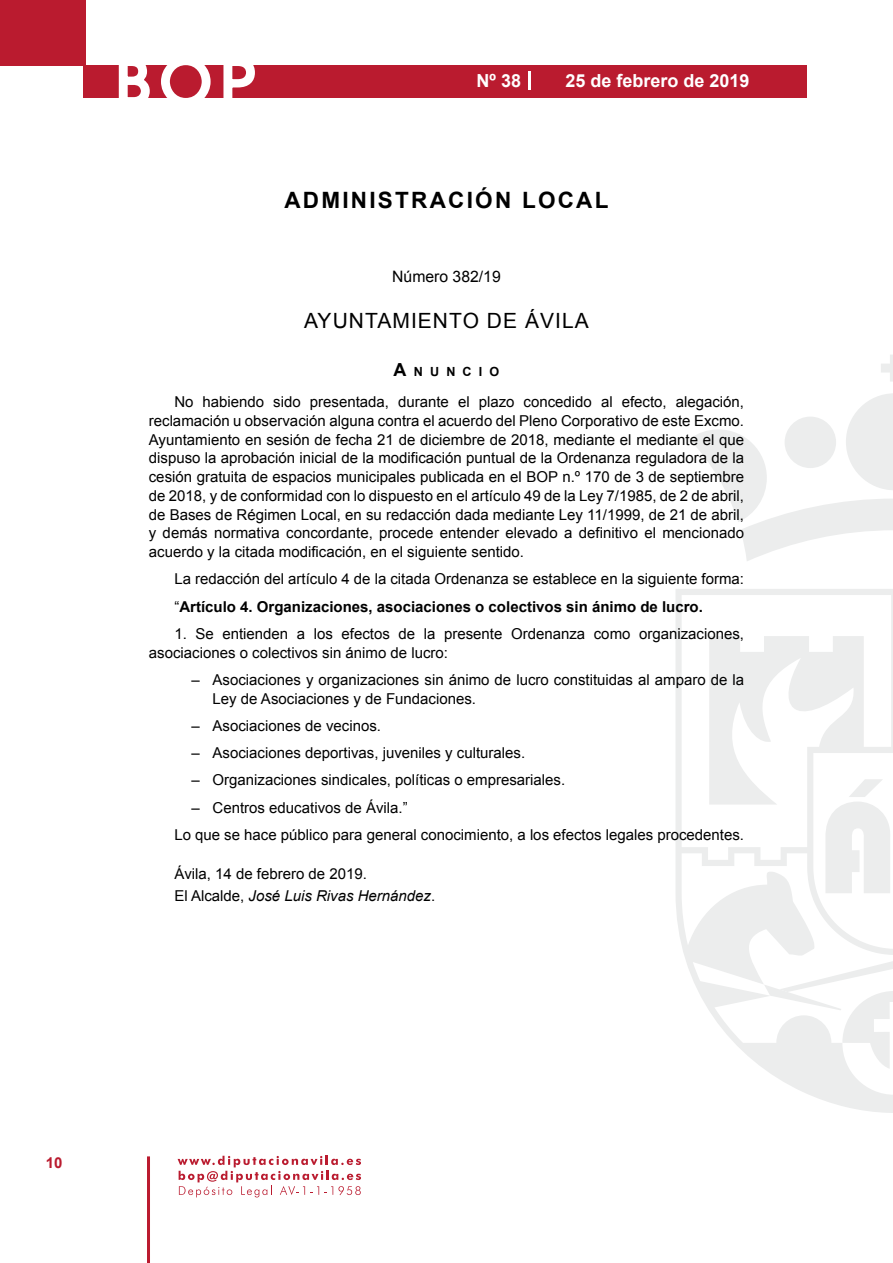
<style>
.page{position:relative;width:893px;height:1263px;background:#fff}
.page>*{position:absolute;margin:0;border:0;box-sizing:border-box;transform-origin:0 0}
.t1{font:500 61.5px "Avant Garde";color:#fff}
.t2{font:700 22.5px "Arial";letter-spacing:.1em;color:#000}
.t3{font:21px "Arial";letter-spacing:.05em;color:#000}
.t4{font:700 18px "Arial";color:#fff}
.t5{font:15.75px "Arial";color:#000}
.t6{font:15px/18.8px "Arial";color:#000}
.t7{font:700 15px "Arial";color:#ba1b2f}
.t8{font:700 12.6px "Arial";letter-spacing:.57em;color:#000}
.s1{font-size:18px}
.s2{font-weight:700}
.s3{font-style:italic}
</style>
<div class="page">
<svg style="left:178px;top:1156px;width:183px;height:41px"></svg>
<hr style="left:147px;top:1156px;width:3px;height:107px;background:#ba1b2f">
<div style="left:0;top:0;width:85px;height:66px;background:#ba1b2f"></div>
<div style="left:84px;top:65px;width:723px;height:33px;background:#ba1b2f"></div>
<svg style="left:118px;top:65px;width:32px;height:33px"></svg>
<svg style="left:161px;top:65px;width:50px;height:33px"></svg>
<svg style="left:223px;top:65px;width:32px;height:33px"></svg>
<svg style="left:529px;top:71px;width:2px;height:19px"></svg>
<svg style="left:881px;top:355px;width:12px;height:27px"></svg>
<svg style="left:690px;top:393px;width:203px;height:168px"></svg>
<svg style="left:676px;top:589px;width:217px;height:524px"></svg>
<svg style="left:764px;top:984px;width:129px;height:86px"></svg>
<svg style="left:825px;top:779px;width:66px;height:114px"></svg>
<h1 class="t1" style="left:115px;top:44px;width:141px">BOP</h1>
<p class="t4" style="left:477px;top:69px;width:46px">Nº 38</p>
<p class="t4" style="left:565px;top:69px;width:186px">25 de febrero de 2019</p>
<h2 class="t2" style="left:284px;top:185px;width:325px">ADMINISTRACIÓN LOCAL</h2>
<p class="t5" style="left:392px;top:266px;width:110px">Número 382/19</p>
<h3 class="t3" style="left:304px;top:307px;width:286px">AYUNTAMIENTO DE ÁVILA</h3>
<p class="t8" style="left:394px;top:363px;width:107px"><span class="s1">A</span>NUNCIO</p>
<p class="t6" style="left:149px;top:392px;width:597px;text-align:justify;text-indent:26px">No habiendo sido presentada, durante el plazo concedido al efecto, alegación, reclamación u observación alguna contra el acuerdo del Pleno Corporativo de este Excmo.<br>Ayuntamiento en sesión de fecha 21 de diciembre de 2018, mediante el mediante el que dispuso la aprobación inicial de la modificación puntual de la Ordenanza reguladora de la cesión gratuita de espacios municipales publicada en el BOP n.º 170 de 3 de septiembre de 2018, y de conformidad con lo dispuesto en el artículo 49 de la Ley 7/1985, de 2 de abril, de Bases de Régimen Local, en su redacción dada mediante Ley 11/1999, de 21 de abril, y demás normativa concordante, procede entender elevado a definitivo el mencionado acuerdo y la citada modificación, en el siguiente sentido.</p>
<p class="t6" style="left:174px;top:565px;width:571px;line-height:27.3px">La redacción del artículo 4 de la citada Ordenanza se establece en la siguiente forma: “<span class="s2">Artículo 4. Organizaciones, asociaciones o colectivos sin ánimo de lucro.</span></p>
<p class="t6" style="left:149px;top:624px;width:597px;text-indent:26px">1. Se entienden a los efectos de la presente Ordenanza como organizaciones, asociaciones o colectivos sin ánimo de lucro:</p>
<p class="t6" style="left:213px;top:670px;width:533px;text-indent:-21px">– Asociaciones y organizaciones sin ánimo de lucro constituidas al amparo de la<br>Ley de Asociaciones y de Fundaciones.</p>
<p class="t6" style="left:191px;top:716px;width:191px">– Asociaciones de vecinos.</p>
<p class="t6" style="left:191px;top:744px;width:335px">– Asociaciones deportivas, juveniles y culturales.</p>
<p class="t6" style="left:191px;top:771px;width:375px">– Organizaciones sindicales, políticas o empresariales.</p>
<p class="t6" style="left:174px;top:794px;width:571px;line-height:27.3px;text-indent:17px">– Centros educativos de Ávila.”<br>Lo que se hace público para general conocimiento, a los efectos legales procedentes.</p>
<p class="t6" style="left:174px;top:863px;width:262px;line-height:22.2px">Ávila, 14 de febrero de 2019.<br>El Alcalde, <span class="s3">José Luis Rivas Hernández</span>.</p>
<p class="t7" style="left:46px;top:1153px;width:18px">10</p>
</div>
